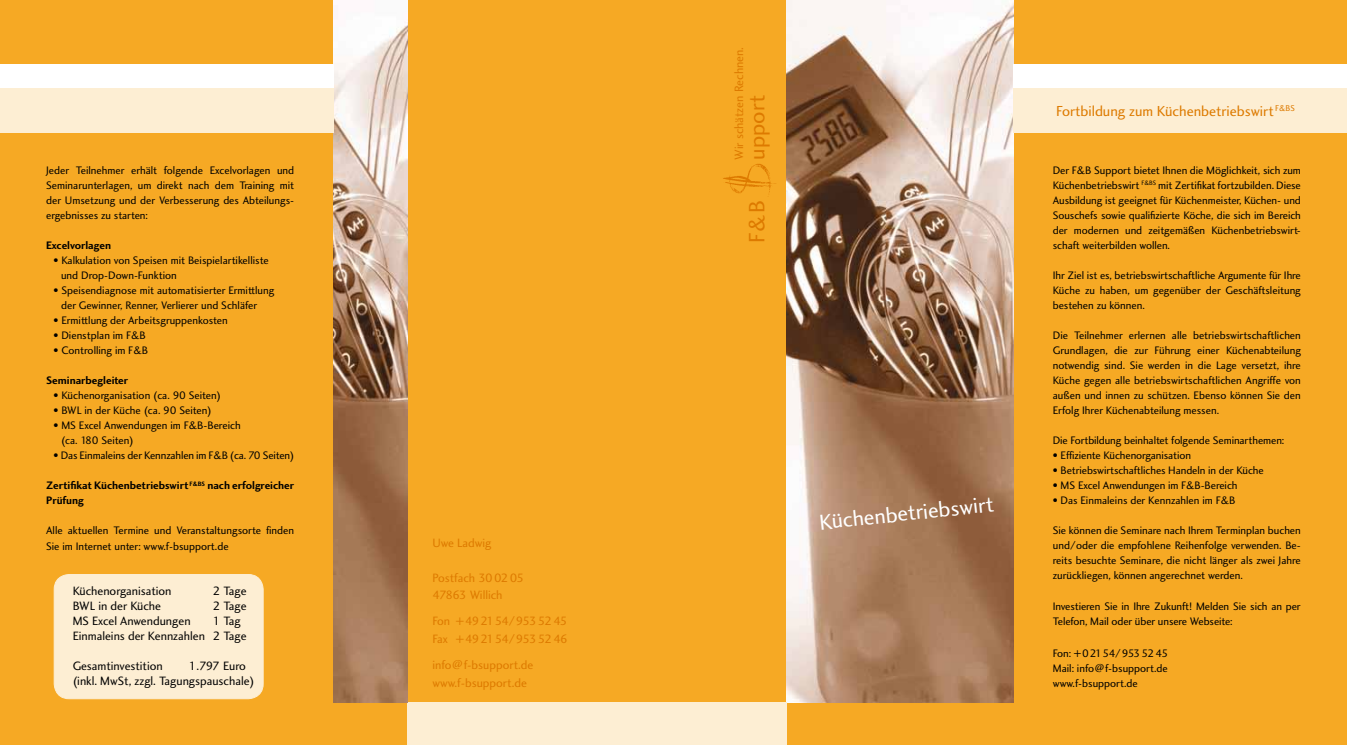
<style>
.page{position:relative;width:1347px;height:745px;background:#fff}
.page>*{position:absolute;margin:0;border:0;box-sizing:border-box;transform-origin:0 0}
.t1{font:23px "Charlotte Sans Book Plain";color:#dd7a00}
.t2{font:22.5px "Charlotte Sans Book Plain";color:#fff}
.t3{font:15px "Charlotte Sans Book Plain";color:#dd7a00}
.t4{font:12.5px/15px "Charlotte Sans Book Plain";color:#000}
.t5{font:12.5px/17.5px "Charlotte Sans Book Plain";color:#dd7a00}
.t6{font:12.5px/17.5px "Charlotte Sans Book Plain";letter-spacing:-.07em;color:#dd7a00}
.t7{font:11.25px/15px "Charlotte Sans Book Plain";color:#000;text-align:justify}
.t8{font:11.25px/15px "Charlotte Sans Bold Plain";color:#000}
</style>
<div class="page">
<div style="left:0;top:0;width:1346px;height:744px;background:#f6a924"></div>
<img style="left:723px;top:164px;width:53px;height:30px">
<img style="left:787px;top:0;width:226px;height:702px">
<div style="left:407px;top:702px;width:380px;height:42px;background:#fdeed3"></div>
<img style="left:333px;top:0;width:74px;height:702px">
<div style="left:0;top:88px;width:333px;height:44px;background:#fdeed3"></div>
<div style="left:0;top:65px;width:333px;height:23px;background:#fff"></div>
<div style="left:1013px;top:88px;width:333px;height:44px;background:#fdeed3"></div>
<div style="left:1013px;top:65px;width:333px;height:23px;background:#fff"></div>
<div style="left:54px;top:574px;width:209px;height:124px;background:#fdeed3;border-radius:15px"></div>
<div style="left:54px;top:573px;width:209px;height:125px;border:1px solid #fdeed3;border-radius:15px"></div>
<p class="t7" style="left:46px;top:162px;width:250px">Jeder Teilnehmer erhält folgende Excelvorlagen und Seminarunterlagen, um direkt nach dem Training mit der Umsetzung und der Verbesserung des Abteilungs&shy;ergebnisses zu starten:</p>
<p class="t8" style="left:46px;top:237px;width:67px">Excelvorlagen</p>
<p class="t7" style="left:61px;top:252px;width:209px;text-indent:-7px">• Kalkulation von Speisen mit Beispielartikelliste und Drop-Down-Funktion</p>
<p class="t7" style="left:61px;top:282px;width:215px;text-indent:-7px">• Speisendiagnose mit automatisierter Ermittlung der Gewinner, Renner, Verlierer und Schläfer</p>
<p class="t7" style="left:54px;top:312px;width:176px">• Ermittlung der Arbeitsgruppenkosten</p>
<p class="t7" style="left:54px;top:327px;width:94px">• Dienstplan im F&amp;B</p>
<p class="t7" style="left:54px;top:342px;width:96px">• Controlling im F&amp;B</p>
<p class="t8" style="left:46px;top:372px;width:84px">Seminarbegleiter</p>
<p class="t7" style="left:54px;top:387px;width:169px">• Küchenorganisation (ca. 90 Seiten)</p>
<p class="t7" style="left:54px;top:402px;width:159px">• BWL in der Küche (ca. 90 Seiten)</p>
<p class="t7" style="left:61px;top:417px;width:181px;text-indent:-7px">• MS Excel Anwendungen im F&amp;B-Bereich (ca. 180 Seiten)</p>
<p class="t7" style="left:54px;top:447px;width:242px">• Das Einmaleins der Kennzahlen im F&amp;B (ca. 70 Seiten)</p>
<p class="t8" style="left:46px;top:477px;width:250px">Zertifikat Küchenbetriebswirt <sup>F&amp;BS</sup> nach erfolgreicher<br>Prüfung</p>
<p class="t7" style="left:46px;top:522px;width:250px">Alle aktuellen Termine und Veranstaltungsorte finden<br>Sie im Internet unter: www.f-bsupport.de</p>
<p class="t4" style="left:73px;top:582px;width:100px">Küchenorganisation</p>
<p class="t4" style="left:213px;top:582px;width:35px">2 Tage</p>
<p class="t4" style="left:73px;top:597px;width:90px">BWL in der Küche</p>
<p class="t4" style="left:213px;top:597px;width:35px">2 Tage</p>
<p class="t4" style="left:73px;top:612px;width:119px">MS Excel Anwendungen</p>
<p class="t4" style="left:73px;top:612px;width:175px;text-indent:140px">1 Tag<br>Einmaleins der Kennzahlen 2 Tage</p>
<p class="t4" style="left:73px;top:657px;width:91px">Gesamtinvestition</p>
<p class="t4" style="left:73px;top:657px;width:183px;text-indent:116px">1.797 Euro (inkl. MwSt, zzgl. Tagungspauschale)</p>
<p class="t5" style="left:432px;top:533px;width:60px">Uwe Ladwig</p>
<p class="t5" style="left:432px;top:568px;width:93px">Postfach 300205<br>47863 Willich</p>
<p class="t6" style="left:432px;top:612px;width:137px">Fon +492154/9535245<br>Fax +492154/9535246</p>
<p class="t5" style="left:432px;top:655px;width:102px">info@f-bsupport.de www.f-bsupport.de</p>
<p class="t5" style="left:730px;top:159px;width:114px;rotate:-90deg">Wir schätzen Rechnen.</p>
<h1 class="t1" style="left:743px;top:159px;width:66px;rotate:-90deg">upport</h1>
<h1 class="t1" style="left:743px;top:243px;width:44px;rotate:-90deg">F&amp;B</h1>
<h2 class="t2" style="left:818px;top:508px;width:177px;rotate:-6deg">Küchenbetriebswirt</h2>
<h3 class="t3" style="left:1056px;top:102px;width:240px">Fortbildung zum Küchenbetriebswirt <sup>F&amp;BS</sup></h3>
<p class="t7" style="left:1052px;top:162px;width:250px">Der F&amp;B Support bietet Ihnen die Möglichkeit, sich zum Küchenbetriebswirt <sup>F&amp;BS</sup> mit Zertifikat fortzubilden. Diese Ausbildung ist geeignet für Küchenmeister, Küchen- und Souschefs sowie qualifizierte Köche, die sich im Bereich der modernen und zeitgemäßen Küchenbetriebswirt&shy;schaft weiterbilden wollen.</p>
<p class="t7" style="left:1052px;top:267px;width:250px">Ihr Ziel ist es, betriebswirtschaftliche Argumente für Ihre Küche zu haben, um gegenüber der Geschäftsleitung bestehen zu können.</p>
<p class="t7" style="left:1052px;top:327px;width:250px">Die Teilnehmer erlernen alle betriebswirtschaftlichen Grundlagen, die zur Führung einer Küchenabteilung notwendig sind. Sie werden in die Lage versetzt, ihre Küche gegen alle betriebswirtschaftlichen Angriffe von außen und innen zu schützen. Ebenso können Sie den Erfolg Ihrer Küchenabteilung messen.</p>
<p class="t7" style="left:1052px;top:432px;width:233px">Die Fortbildung beinhaltet folgende Seminarthemen:</p>
<p class="t7" style="left:1052px;top:447px;width:140px">• Effiziente Küchenorganisation</p>
<p class="t7" style="left:1052px;top:462px;width:212px">• Betriebswirtschaftliches Handeln in der Küche</p>
<p class="t7" style="left:1052px;top:477px;width:186px">• MS Excel Anwendungen im F&amp;B-Bereich</p>
<p class="t7" style="left:1052px;top:492px;width:184px">• Das Einmaleins der Kennzahlen im F&amp;B</p>
<p class="t7" style="left:1052px;top:522px;width:250px">Sie können die Seminare nach Ihrem Terminplan buchen und/oder die empfohlene Reihenfolge verwenden. Be&shy;reits besuchte Seminare, die nicht länger als zwei Jahre zurückliegen, können angerechnet werden.</p>
<p class="t7" style="left:1052px;top:597px;width:249px">Investieren Sie in Ihre Zukunft! Melden Sie sich an per<br>Telefon, Mail oder über unsere Webseite:</p>
<p class="t7" style="left:1052px;top:645px;width:117px">Fon: +02154/9535245<br>Mail: info@f-bsupport.de www.f-bsupport.de</p>
</div>
